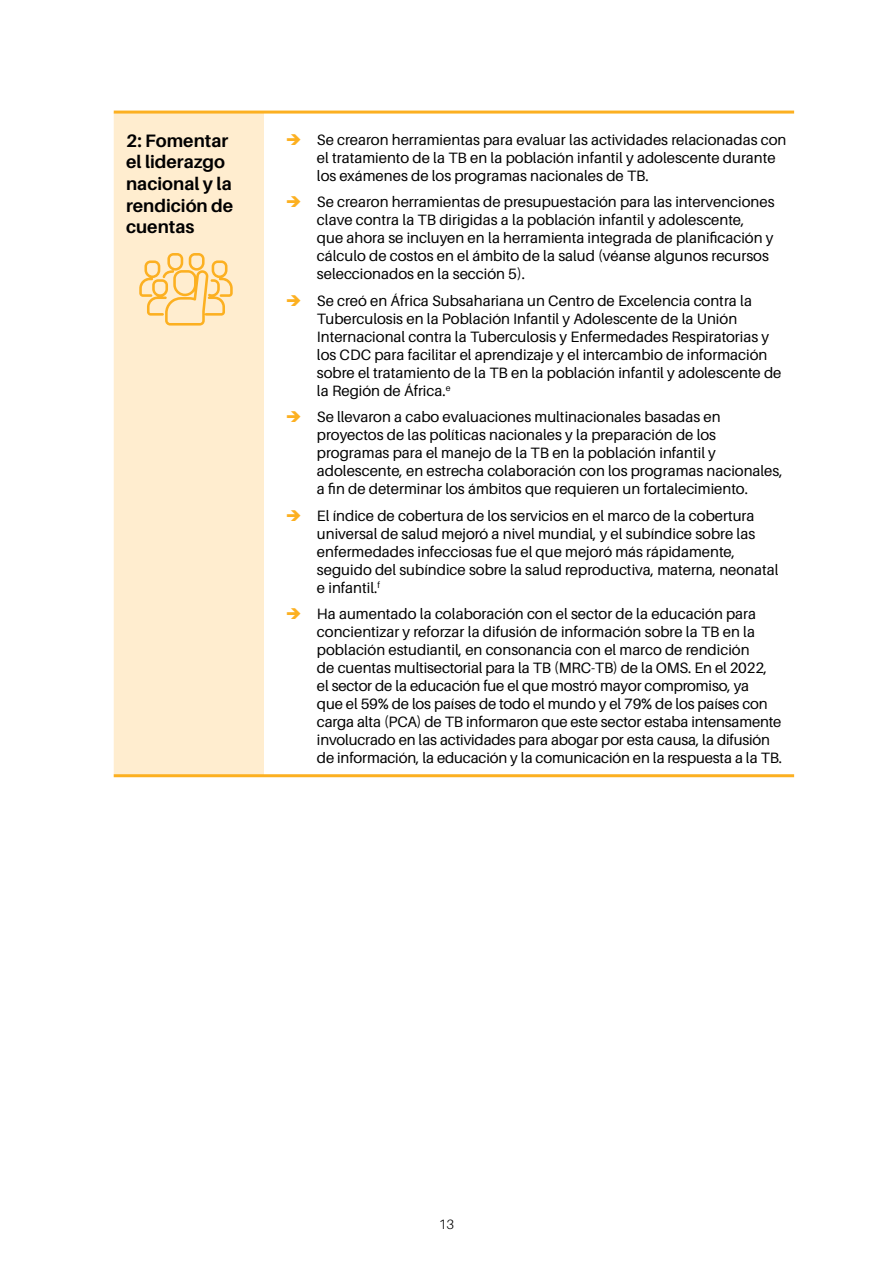
<style>
.page{position:relative;width:893px;height:1263px;background:#fff}
.page>*{position:absolute;margin:0;border:0;box-sizing:border-box;transform-origin:0 0}
.t1{font:700 18px/21.6px "Aileron";color:#000}
.t2{font:15px/18px "Aileron";color:#000}
.t3{font:300 13.5px "Aileron";color:#000}
.s1{color:#fcb021}
</style>
<div class="page">
<div style="left:114px;top:114px;width:150px;height:660px;background:#ffedcf"></div>
<hr style="left:114px;top:111px;width:150px;height:3px;background:#fcb021">
<hr style="left:264px;top:111px;width:530px;height:3px;background:#fcb021">
<svg style="left:139px;top:253px;width:94px;height:73px;background:#fedda3"></svg>
<hr style="left:114px;top:774px;width:150px;height:3px;background:#fcb021">
<hr style="left:264px;top:774px;width:530px;height:3px;background:#fcb021">
<p class="t1" style="left:126px;top:130px;width:109px">2: Fomentar el liderazgo nacional y la rendición de cuentas</p>
<p class="t2" style="left:317px;top:130px;width:471px;text-indent:-31px"><span class="s1">➔</span> Se crearon herramientas para evaluar las actividades relacionadas con el tratamiento de la TB en la población infantil y adolescente durante los exámenes de los programas nacionales de TB.</p>
<p class="t2" style="left:317px;top:193px;width:459px;text-indent:-31px"><span class="s1">➔</span> Se crearon herramientas de presupuestación para las intervenciones clave contra la TB dirigidas a la población infantil y adolescente,<br>que ahora se incluyen en la herramienta integrada de planificación y cálculo de costos en el ámbito de la salud (véanse algunos recursos seleccionados en la sección 5).</p>
<p class="t2" style="left:317px;top:291px;width:466px;text-indent:-31px"><span class="s1">➔</span> Se creó en África Subsahariana un Centro de Excelencia contra la Tuberculosis en la Población Infantil y Adolescente de la Unión Internacional contra la Tuberculosis y Enfermedades Respiratorias y los CDC para facilitar el aprendizaje y el intercambio de información sobre el tratamiento de la TB en la población infantil y adolescente de la Región de África.<sup>e</sup></p>
<p class="t2" style="left:317px;top:408px;width:467px;text-indent:-31px"><span class="s1">➔</span> Se llevaron a cabo evaluaciones multinacionales basadas en proyectos de las políticas nacionales y la preparación de los programas para el manejo de la TB en la población infantil y adolescente, en estrecha colaboración con los programas nacionales, a fin de determinar los ámbitos que requieren un fortalecimiento.</p>
<p class="t2" style="left:317px;top:506px;width:463px;text-indent:-31px"><span class="s1">➔</span> El índice de cobertura de los servicios en el marco de la cobertura universal de salud mejoró a nivel mundial, y el subíndice sobre las enfermedades infecciosas fue el que mejoró más rápidamente, seguido del subíndice sobre la salud reproductiva, materna, neonatal e infantil.<sup>f</sup></p>
<p class="t2" style="left:317px;top:605px;width:467px;text-indent:-31px"><span class="s1">➔</span> Ha aumentado la colaboración con el sector de la educación para concientizar y reforzar la difusión de información sobre la TB en la población estudiantil, en consonancia con el marco de rendición<br>de cuentas multisectorial para la TB (MRC-TB) de la OMS. En el 2022, el sector de la educación fue el que mostró mayor compromiso, ya<br>que el 59% de los países de todo el mundo y el 79% de los países con carga alta (PCA) de TB informaron que este sector estaba intensamente involucrado en las actividades para abogar por esta causa, la difusión de información, la educación y la comunicación en la respuesta a la TB.</p>
<p class="t3" style="left:439px;top:1217px;width:17px">13</p>
</div>
